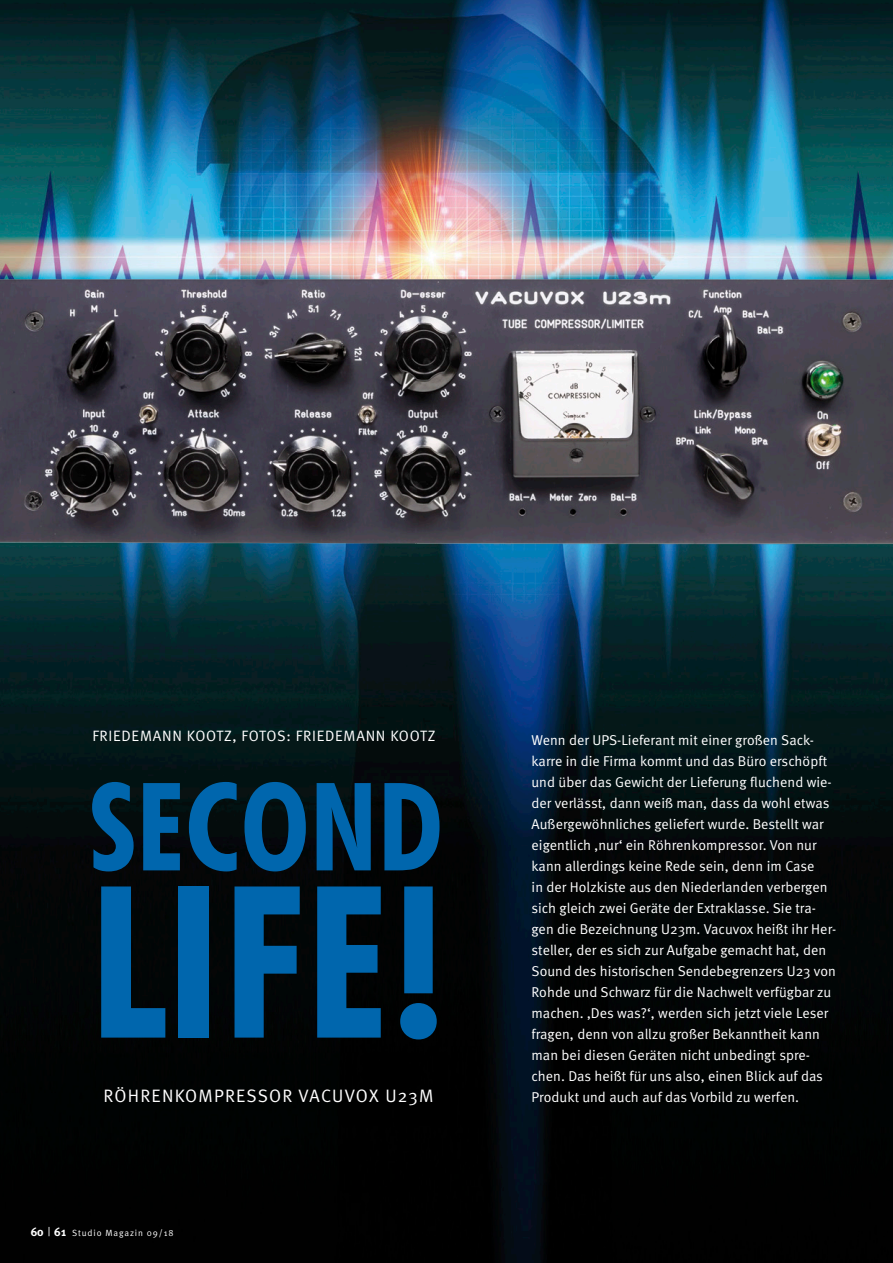
<style>
.page{position:relative;width:893px;height:1263px;background:#fff}
.page>*{position:absolute;margin:0;border:0;box-sizing:border-box;transform-origin:0 0}
.Lauftext{font:700 condensed 211.95px "Futura BT";color:#0066ad}
.Lauftext-2{font:700 condensed 122.4px "Futura BT";color:#0066ad}
.Lauftext-3{font:18px "Meta Normal";letter-spacing:.07em;color:#fff}
.Lauftext-4{font:15px "Meta Normal";letter-spacing:.05em;color:#fff}
.Lauftext-5{font:14.25px/21px "Meta Normal";letter-spacing:.005em;color:#fff}
.t1{font:9px "Meta Normal";letter-spacing:.1em;color:#fff}
.s1{font-family:"Meta";font-weight:700;font-size:12px}
.s2{font-family:"Meta Caps";font-size:12px}
</style>
<div class="page">
<img style="left:0;top:0;width:893px;height:1263px">
<img style="left:0;top:274px;width:893px;height:282px">
<p class="Lauftext-4" style="left:92px;top:727px;width:344px">FRIEDEMANN KOOTZ, FOTOS: FRIEDEMANN KOOTZ</p>
<p class="Lauftext-2" style="left:89px;top:752px;width:356px">SECOND</p>
<p class="Lauftext" style="left:89px;top:833px;width:360px">LIFE!</p>
<p class="Lauftext-3" style="left:103px;top:1085px;width:331px">RÖHRENKOMPRESSOR VACUVOX U23M</p>
<p class="t1" style="left:31px;top:1227px;width:144px"><span class="s1">60</span> <span class="s2">|</span> <span class="s1">61</span> Studio Magazin 09/18</p>
<p class="Lauftext-5" style="left:531px;top:729px;width:306px">Wenn der UPS-Lieferant mit einer großen Sack&shy;karre in die Firma kommt und das Büro erschöpft und über das Gewicht der Lieferung fluchend wie&shy;der verlässt, dann weiß man, dass da wohl etwas Außergewöhnliches geliefert wurde. Bestellt war eigentlich ‚nur‘ ein Röhrenkompressor. Von nur kann allerdings keine Rede sein, denn im Case<br>in der Holzkiste aus den Niederlanden verbergen sich gleich zwei Geräte der Extraklasse. Sie tra&shy;gen die Bezeichnung U23m. Vacuvox heißt ihr Her&shy;steller, der es sich zur Aufgabe gemacht hat, den Sound des historischen Sendebegrenzers U23 von Rohde und Schwarz für die Nachwelt verfügbar zu machen. ‚Des was?‘, werden sich jetzt viele Leser fragen, denn von allzu großer Bekanntheit kann man bei diesen Geräten nicht unbedingt spre&shy;chen. Das heißt für uns also, einen Blick auf das Produkt und auch auf das Vorbild zu werfen.</p>
</div>
